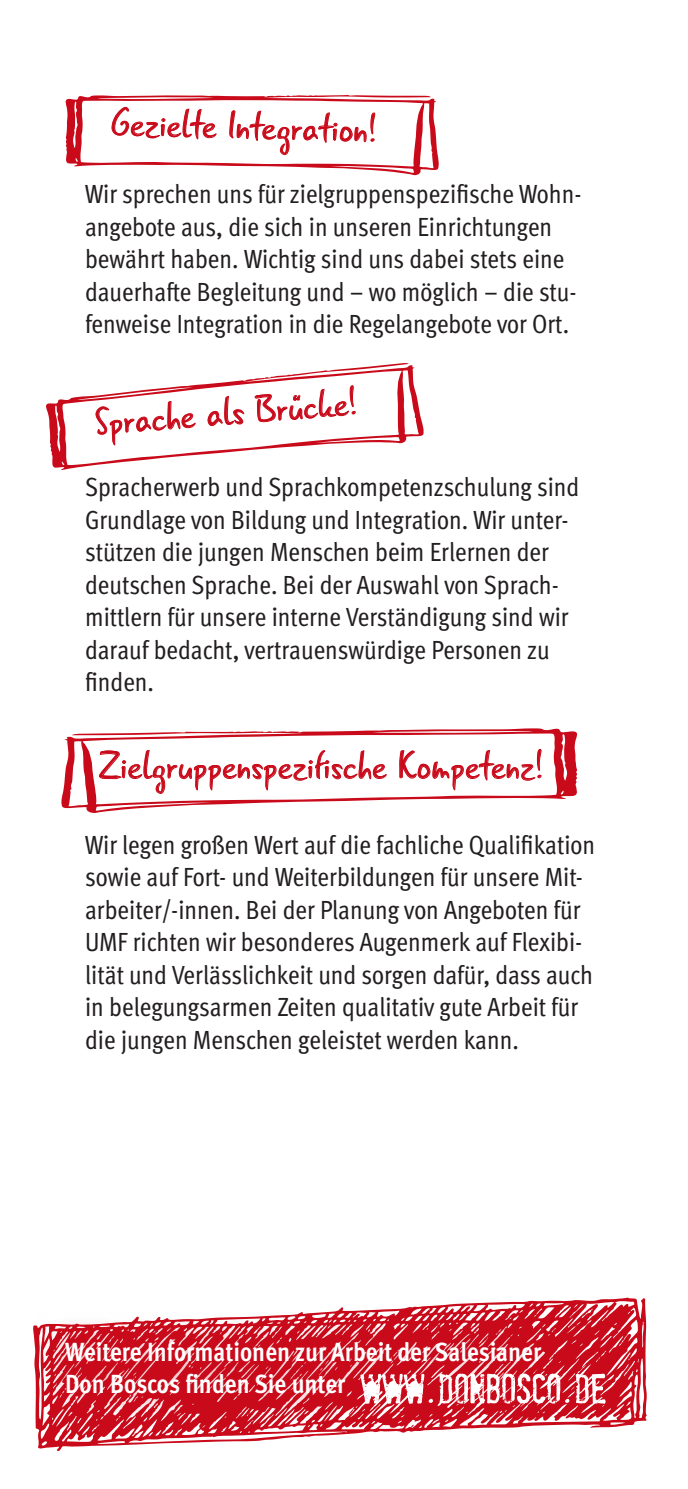
<style>
.page{position:relative;width:688px;height:1489px;background:#fff}
.page>*{position:absolute;margin:0;border:0;box-sizing:border-box;transform-origin:0 0}
.t1{font:39.5px "Gunny Rewritten";letter-spacing:.01em;color:#c90a1a}
.t2{font:39.25px "Gunny Rewritten";color:#c90a1a}
.t3{font:26.25px/32.5px "Meta Cond";color:#231f20}
.t4{font:26.25px/32.5px "Meta Cond Bold LF";color:#fff}
</style>
<div class="page">
<svg style="left:65px;top:95px;width:374px;height:80px"></svg>
<svg style="left:46px;top:363px;width:377px;height:107px"></svg>
<svg style="left:61px;top:728px;width:517px;height:85px"></svg>
<svg style="left:33px;top:1297px;width:614px;height:154px"></svg>
<svg style="left:36px;top:1311px;width:532px;height:112px;background:#d23845"></svg>
<svg style="left:360px;top:1373px;width:245px;height:30px"></svg>
<h2 class="t2" style="left:112px;top:96px;width:265px;rotate:2deg">Gezielte Integration!</h2>
<p class="t3" style="left:85px;top:178px;width:498px">Wir sprechen uns für zielgruppenspezifische Wohn&shy;angebote aus, die sich in unseren Einrichtungen bewährt haben. Wichtig sind uns dabei stets eine dauerhafte Begleitung und – wo möglich – die stu&shy;fenweise Integration in die Regelangebote vor Ort.</p>
<h2 class="t2" style="left:93px;top:396px;width:262px;rotate:-4deg">Sprache als Brücke!</h2>
<p class="t3" style="left:85px;top:470px;width:495px">Spracherwerb und Sprachkompetenzschulung sind Grundlage von Bildung und Integration. Wir unter&shy;stützen die jungen Menschen beim Erlernen der deutschen Sprache. Bei der Auswahl von Sprach&shy;mittlern für unsere interne Verständigung sind wir darauf bedacht, vertrauenswürdige Personen zu finden.</p>
<h1 class="t1" style="left:99px;top:740px;width:443px">Zielgruppenspezifische Kompetenz!</h1>
<p class="t3" style="left:85px;top:828px;width:511px">Wir legen großen Wert auf die fachliche Qualifikation sowie auf Fort- und Weiterbildungen für unsere Mit&shy;arbeiter/-innen. Bei der Planung von Angeboten für UMF richten wir besonderes Augenmerk auf Flexibi&shy;lität und Verlässlichkeit und sorgen dafür, dass auch in belegungsarmen Zeiten qualitativ gute Arbeit für die jungen Menschen geleistet werden kann.</p>
<p class="t4" style="left:65px;top:1334px;width:477px">Weitere Informationen zur Arbeit der Salesianer<br>Don Boscos finden Sie unter</p>
</div>
